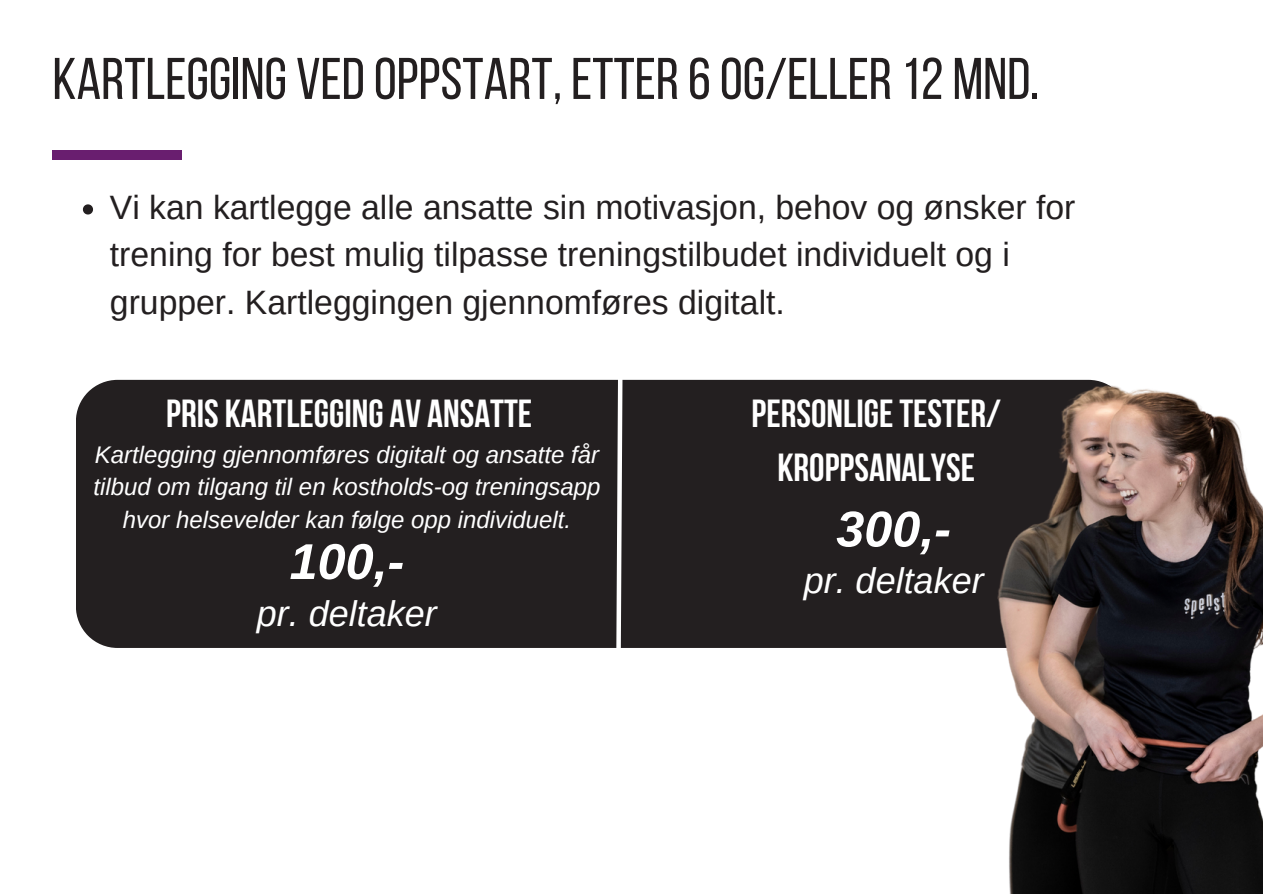
<style>
.page{position:relative;width:1263px;height:894px;background:#fff}
.page>*{position:absolute;margin:0;border:0;box-sizing:border-box;transform-origin:0 0}
.t1{font:58.65px "Bebas Neue";color:#231f20}
.t2{font:italic 700 50.4px "Arimo";color:#fff}
.t3{font:700 39px/54px "Bebas Neue";color:#fff;text-align:center}
.t4{font:italic 36px "Arimo";color:#fff}
.t5{font:33.75px/47.2px "Arimo";color:#231f20}
.t6{font:italic 24px/32.7px "Arimo";color:#fff;text-align:center}
</style>
<div class="page">
<div style="left:53px;top:150px;width:129px;height:9px;background:#691e6f"></div>
<svg style="left:83px;top:204px;width:10px;height:10px"></svg>
<div style="left:76px;top:380px;width:910px;height:267px;background:#231f20"></div>
<svg style="left:613px;top:379px;width:12px;height:269px"></svg>
<img style="left:986px;top:379px;width:277px;height:514px">
<h1 class="t1" style="left:53px;top:55px;width:988px">KARTLEGGING VEDOPPSTART, ETTER6OG/ELLER12 MND.</h1>
<p class="t5" style="left:110px;top:184px;width:967px">Vi kan kartlegge alle ansatte sin motivasjon, behov og ønsker for trening for best mulig tilpasse treningstilbudet individuelt og i grupper. Kartleggingen gjennomføres digitalt.</p>
<p class="t3" style="left:166px;top:390px;width:368px">PRIS KARTLEGGING AV ANSATTE</p>
<h2 class="t3" style="left:752px;top:390px;width:251px">PERSONLIGETESTER/<br>KROPPSANALYSE</h2>
<h4 class="t2" style="left:836px;top:500px;width:116px">300,-</h4>
<p class="t6" style="left:94px;top:438px;width:508px">Kartlegging gjennomføres digitalt og ansatte får tilbud om tilgang til en kostholds-og treningsapp hvor helsevelder kan følge opp individuelt.</p>
<h3 class="t2" style="left:290px;top:533px;width:116px">100,-</h3>
<h2 class="t4" style="left:804px;top:560px;width:181px">pr. deltaker</h2>
<h3 class="t4" style="left:257px;top:592px;width:181px">pr. deltaker</h3>
</div>
